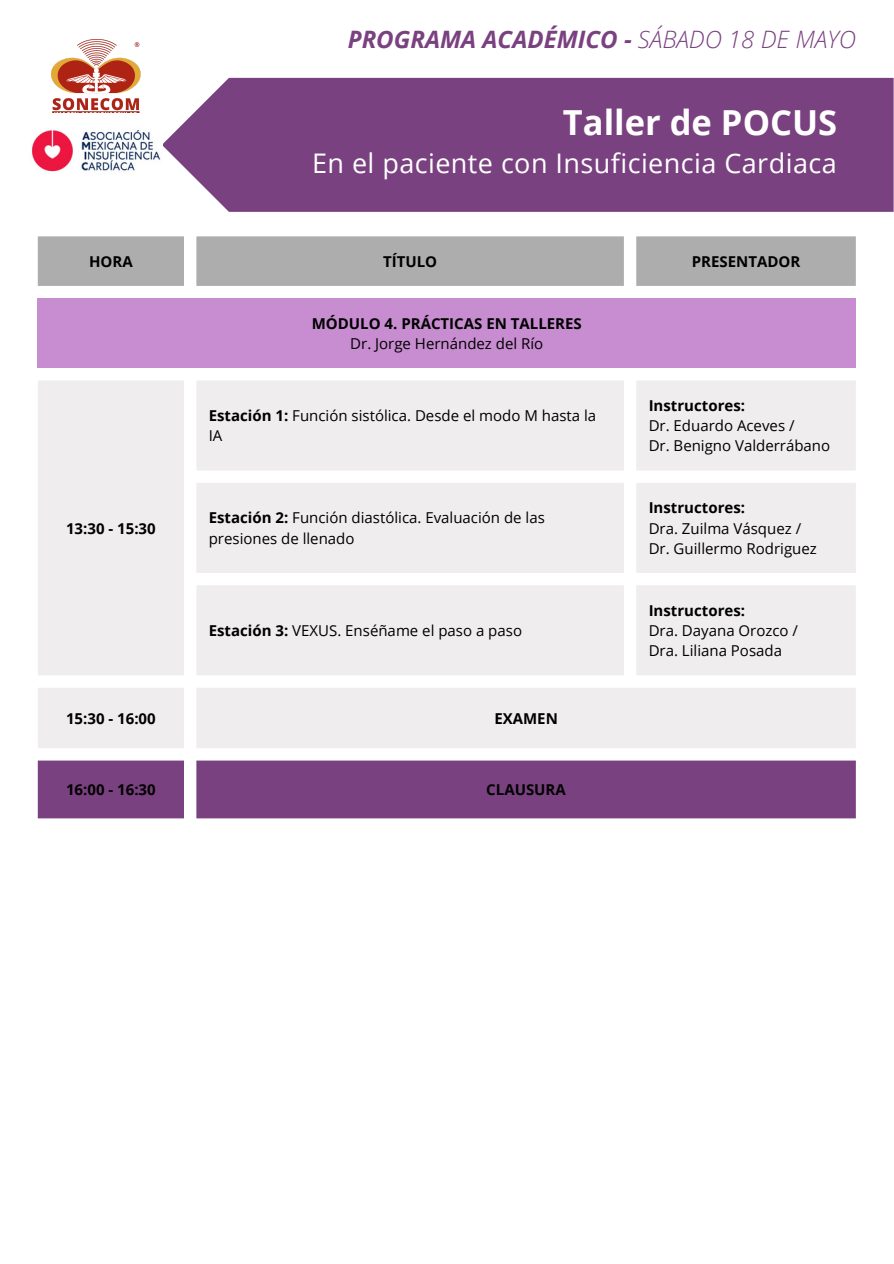
<style>
.page{position:relative;width:894px;height:1264px;background:#fff}
.page>*{position:absolute;margin:0;border:0;box-sizing:border-box;transform-origin:0 0}
.t1{font:700 34.5px "Open Sans";color:#fff}
.t2{font:27px "Open Sans";letter-spacing:.015em;color:#fff}
.t3{font:italic 700 24px "Open Sans";color:#7a4180}
.t4{font:15px/20.2px "Open Sans";color:#000}
.t5{font:700 15px "Open Sans";color:#000}
.s1{font-weight:300}
.s2{font-weight:700}
</style>
<div class="page">
<div style="left:38px;top:236px;width:817px;height:50px;background:#adadad"></div>
<div style="left:38px;top:298px;width:817px;height:70px;background:#c88cd1"></div>
<svg style="left:38px;top:381px;width:817px;height:367px;background:#f0eeee"></svg>
<div style="left:38px;top:760px;width:817px;height:58px;background:#7a4180"></div>
<div style="left:163px;top:78px;width:730px;height:134px;background:#7a4180"></div>
<img style="left:52px;top:39px;width:89px;height:74px">
<img style="left:32px;top:130px;width:129px;height:42px">
<p class="t3" style="left:347px;top:22px;width:509px">PROGRAMA ACADÉMICO - <span class="s1">SÁBADO 18 DE MAYO</span></p>
<p class="t1" style="left:562px;top:98px;width:276px">Taller de POCUS</p>
<p class="t2" style="left:312px;top:144px;width:526px">En el paciente con Insuficiencia Cardiaca</p>
<p class="t5" style="left:89px;top:251px;width:45px">HORA</p>
<p class="t5" style="left:383px;top:251px;width:56px">TÍTULO</p>
<p class="t5" style="left:691px;top:251px;width:110px">PRESENTADOR</p>
<h1 class="t5" style="left:312px;top:313px;width:271px">MÓDULO 4. PRÁCTICAS EN TALLERES</h1>
<p class="t4" style="left:350px;top:333px;width:194px">Dr. Jorge Hernández del Río</p>
<p class="t5" style="left:66px;top:517px;width:91px">13:30 - 15:30</p>
<p class="t4" style="left:209px;top:405px;width:389px"><span class="s2">Estación 1:</span> Función sistólica. Desde el modo M hasta la<br>IA</p>
<p class="t4" style="left:209px;top:507px;width:337px"><span class="s2">Estación 2:</span> Función diastólica. Evaluación de las presiones de llenado</p>
<p class="t4" style="left:209px;top:620px;width:315px"><span class="s2">Estación 3:</span> VEXUS. Enséñame el paso a paso</p>
<p class="t5" style="left:66px;top:707px;width:91px">15:30 - 16:00</p>
<p class="t5" style="left:494px;top:707px;width:65px">EXAMEN</p>
<p class="t5" style="left:66px;top:779px;width:91px">16:00 - 16:30</p>
<p class="t5" style="left:486px;top:779px;width:81px">CLAUSURA</p>
<p class="t5" style="left:648px;top:395px;width:98px">Instructores:</p>
<p class="t4" style="left:648px;top:415px;width:147px">Dr. Eduardo Aceves /</p>
<p class="t4" style="left:648px;top:435px;width:183px">Dr. Benigno Valderrábano</p>
<p class="t5" style="left:648px;top:497px;width:98px">Instructores:</p>
<p class="t4" style="left:648px;top:517px;width:154px">Dra. Zuilma Vásquez /</p>
<p class="t4" style="left:648px;top:538px;width:170px">Dr. Guillermo Rodriguez</p>
<p class="t5" style="left:648px;top:599px;width:98px">Instructores:</p>
<p class="t4" style="left:648px;top:620px;width:151px">Dra. Dayana Orozco /</p>
<p class="t4" style="left:648px;top:640px;width:135px">Dra. Liliana Posada</p>
</div>
